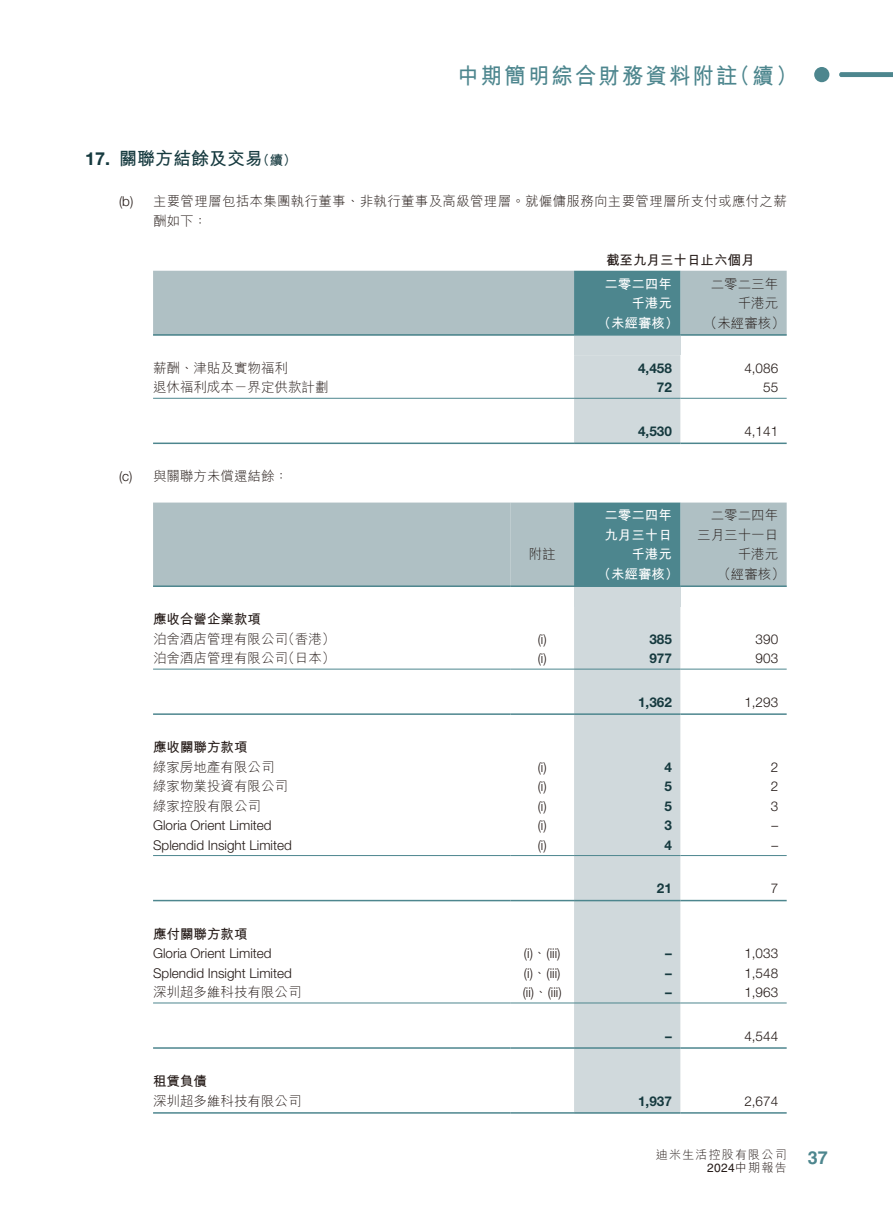
<style>
.page{position:relative;width:893px;height:1212px;background:#fff}
.page>*{position:absolute;margin:0;border:0;box-sizing:border-box;transform-origin:0 0}
.t1{font:700 22.5px "M Hei HK";letter-spacing:.1em;color:#4d868e;scale:.95 1}
.t2{font:700 18px "M Hei HK";color:#163a3f}
.t3{font:700 18px "Helvetica LT Std";color:#4d868e}
.t4{font:300 13.5px "Helvetica Neue LT Std";color:#231916}
.t5{font:300 13.5px/19.5px "M Hei HK";color:#231916;text-align:right}
.t6{font:300 13.5px/19.5px "M Hei HK";letter-spacing:.02em;color:#231916}
.t7{font:700 13.5px "Helvetica Neue LT Std";color:#163a3f}
.t8{font:700 13.5px "M Hei HK";color:#231916}
.t9{font:700 13.5px/19.5px "M Hei HK";color:#fff}
.t10{font:300 12px "M Hei HK";letter-spacing:.1em;color:#231916}
.t11{font:12px "Helvetica LT Std";color:#231916}
.s1{font-family:"Helvetica Neue LT Std"}
.s2{font-size:13.5px}
.s3{font-family:"M Hei HK"}
.s4{font-family:"M Hei HK";font-weight:300}
</style>
<div class="page">
<div style="left:814px;top:67px;width:15px;height:15px;background:#4d868e;border-radius:50%"></div>
<svg style="left:839px;top:72px;width:54px;height:5px"></svg>
<svg style="left:153px;top:271px;width:634px;height:63px;background:#9eb6bb"></svg>
<div style="left:574px;top:336px;width:106px;height:19px;background:#d0d9dc"></div>
<div style="left:574px;top:355px;width:106px;height:87px;background:#d0d9dc"></div>
<hr style="left:153px;top:334px;width:421px;height:2px;background:#4d868e">
<hr style="left:574px;top:334px;width:106px;height:2px;background:#4d868e">
<hr style="left:680px;top:334px;width:107px;height:2px;background:#4d868e">
<hr style="left:153px;top:398px;width:421px;height:1px;background:#4d868e">
<hr style="left:574px;top:398px;width:106px;height:1px;background:#4d868e">
<hr style="left:680px;top:398px;width:107px;height:1px;background:#4d868e">
<hr style="left:153px;top:442px;width:421px;height:2px;background:#4d868e">
<hr style="left:574px;top:442px;width:106px;height:2px;background:#4d868e">
<hr style="left:680px;top:442px;width:107px;height:2px;background:#4d868e">
<svg style="left:153px;top:502px;width:634px;height:83px;background:#9fb6bb"></svg>
<div style="left:574px;top:587px;width:106px;height:19px;background:#d0d9dc"></div>
<div style="left:574px;top:606px;width:106px;height:506px;background:#d0d9dc"></div>
<hr style="left:153px;top:585px;width:357px;height:2px;background:#4d868e">
<hr style="left:510px;top:585px;width:64px;height:2px;background:#4d868e">
<hr style="left:574px;top:585px;width:106px;height:2px;background:#4d868e">
<hr style="left:680px;top:585px;width:107px;height:2px;background:#4d868e">
<hr style="left:153px;top:669px;width:357px;height:1px;background:#4d868e">
<hr style="left:510px;top:669px;width:64px;height:1px;background:#4d868e">
<hr style="left:574px;top:669px;width:106px;height:1px;background:#4d868e">
<hr style="left:680px;top:669px;width:107px;height:1px;background:#4d868e">
<hr style="left:153px;top:713px;width:357px;height:2px;background:#4d868e">
<hr style="left:510px;top:713px;width:64px;height:2px;background:#4d868e">
<hr style="left:574px;top:713px;width:106px;height:2px;background:#4d868e">
<hr style="left:680px;top:713px;width:107px;height:2px;background:#4d868e">
<hr style="left:153px;top:855px;width:357px;height:1px;background:#4d868e">
<hr style="left:510px;top:855px;width:64px;height:1px;background:#4d868e">
<hr style="left:574px;top:855px;width:106px;height:1px;background:#4d868e">
<hr style="left:680px;top:855px;width:107px;height:1px;background:#4d868e">
<hr style="left:153px;top:900px;width:357px;height:1px;background:#4d868e">
<hr style="left:510px;top:900px;width:64px;height:1px;background:#4d868e">
<hr style="left:574px;top:900px;width:106px;height:1px;background:#4d868e">
<hr style="left:680px;top:900px;width:107px;height:1px;background:#4d868e">
<hr style="left:153px;top:1002px;width:357px;height:1px;background:#4d868e">
<hr style="left:510px;top:1002px;width:64px;height:1px;background:#4d868e">
<hr style="left:574px;top:1002px;width:106px;height:1px;background:#4d868e">
<hr style="left:680px;top:1002px;width:107px;height:1px;background:#4d868e">
<hr style="left:153px;top:1047px;width:357px;height:2px;background:#4d868e">
<hr style="left:510px;top:1047px;width:64px;height:2px;background:#4d868e">
<hr style="left:574px;top:1047px;width:106px;height:2px;background:#4d868e">
<hr style="left:680px;top:1047px;width:107px;height:2px;background:#4d868e">
<hr style="left:153px;top:1112px;width:357px;height:1px;background:#4d868e">
<hr style="left:510px;top:1112px;width:64px;height:1px;background:#4d868e">
<hr style="left:574px;top:1112px;width:106px;height:1px;background:#4d868e">
<hr style="left:680px;top:1112px;width:107px;height:1px;background:#4d868e">
<h1 class="t1" style="left:457px;top:59px;width:359px">中期簡明綜合財務資料附註（續）</h1>
<h2 class="t2" style="left:85px;top:145px;width:213px"><span class="s1">17.</span> 關聯方結餘及交易<span class="s2">（續）</span></h2>
<p class="t6" style="left:153px;top:191px;width:635px;text-indent:-34px"><span class="s1">(b)</span> 主要管理層包括本集團執行董事、非執行董事及高級管理層。就僱傭服務向主要管理層所支付或應付之薪酬如下：</p>
<p class="t8" style="left:606px;top:250px;width:150px">截至九月三十日止六個月</p>
<p class="t9" style="left:604px;top:273px;width:69px">二零二四年</p>
<p class="t5" style="left:711px;top:274px;width:69px">二零二三年</p>
<p class="t9" style="left:631px;top:292px;width:42px">千港元</p>
<p class="t5" style="left:738px;top:293px;width:42px">千港元</p>
<p class="t9" style="left:598px;top:312px;width:82px">（未經審核）</p>
<p class="t5" style="left:704px;top:313px;width:82px">（未經審核）</p>
<p class="t5" style="left:153px;top:358px;width:136px">薪酬、津貼及實物福利</p>
<p class="t7" style="left:638px;top:360px;width:35px">4,458</p>
<p class="t4" style="left:744px;top:360px;width:35px">4,086</p>
<p class="t5" style="left:153px;top:377px;width:177px">退休福利成本－界定供款計劃</p>
<p class="t7" style="left:657px;top:379px;width:17px">72</p>
<p class="t4" style="left:763px;top:379px;width:17px">55</p>
<p class="t7" style="left:638px;top:423px;width:35px">4,530</p>
<p class="t4" style="left:744px;top:423px;width:35px">4,141</p>
<p class="t5" style="left:119px;top:466px;width:171px"><span class="s1">(c)</span> 與關聯方未償還結餘：</p>
<p class="t9" style="left:604px;top:504px;width:69px">二零二四年九月三十日</p>
<p class="t5" style="left:697px;top:505px;width:82px">二零二四年三月三十一日</p>
<p class="t5" style="left:529px;top:544px;width:28px">附註</p>
<p class="t9" style="left:631px;top:543px;width:42px">千港元</p>
<p class="t5" style="left:738px;top:544px;width:42px">千港元</p>
<p class="t9" style="left:598px;top:563px;width:82px">（未經審核）</p>
<p class="t5" style="left:717px;top:564px;width:69px">（經審核）</p>
<p class="t8" style="left:153px;top:609px;width:109px">應收合營企業款項</p>
<p class="t5" style="left:153px;top:629px;width:184px">泊舍酒店管理有限公司（香港）</p>
<p class="t4" style="left:538px;top:631px;width:11px">(i)</p>
<p class="t7" style="left:649px;top:631px;width:24px">385</p>
<p class="t4" style="left:756px;top:631px;width:24px">390</p>
<p class="t5" style="left:153px;top:648px;width:184px">泊舍酒店管理有限公司（日本）</p>
<p class="t4" style="left:538px;top:650px;width:11px">(i)</p>
<p class="t7" style="left:649px;top:650px;width:24px">977</p>
<p class="t4" style="left:756px;top:650px;width:24px">903</p>
<p class="t7" style="left:638px;top:694px;width:35px">1,362</p>
<p class="t4" style="left:744px;top:694px;width:35px">1,293</p>
<p class="t8" style="left:153px;top:737px;width:96px">應收關聯方款項</p>
<p class="t5" style="left:153px;top:757px;width:123px">綠家房地產有限公司</p>
<p class="t4" style="left:538px;top:759px;width:11px">(i)</p>
<p class="t7" style="left:664px;top:758px;width:9px">4</p>
<p class="t4" style="left:771px;top:759px;width:9px">2</p>
<p class="t5" style="left:153px;top:776px;width:136px">綠家物業投資有限公司</p>
<p class="t4" style="left:538px;top:778px;width:11px">(i)</p>
<p class="t7" style="left:664px;top:778px;width:9px">5</p>
<p class="t4" style="left:771px;top:778px;width:9px">2</p>
<p class="t5" style="left:153px;top:796px;width:109px">綠家控股有限公司</p>
<p class="t4" style="left:538px;top:798px;width:11px">(i)</p>
<p class="t7" style="left:664px;top:797px;width:9px">5</p>
<p class="t4" style="left:771px;top:798px;width:9px">3</p>
<p class="t4" style="left:153px;top:817px;width:120px">Gloria Orient Limited</p>
<p class="t4" style="left:538px;top:817px;width:11px">(i)</p>
<p class="t7" style="left:664px;top:817px;width:9px">3</p>
<p class="t4" style="left:771px;top:817px;width:8px">–</p>
<p class="t4" style="left:153px;top:836px;width:140px">Splendid Insight Limited</p>
<p class="t4" style="left:538px;top:836px;width:11px">(i)</p>
<p class="t7" style="left:664px;top:836px;width:9px">4</p>
<p class="t4" style="left:771px;top:836px;width:8px">–</p>
<p class="t7" style="left:657px;top:880px;width:17px">21</p>
<p class="t4" style="left:771px;top:880px;width:9px">7</p>
<p class="t8" style="left:153px;top:924px;width:96px">應付關聯方款項</p>
<p class="t4" style="left:153px;top:945px;width:120px">Gloria Orient Limited</p>
<p class="t4" style="left:524px;top:945px;width:38px">(i)<span class="s3">、</span>(iii)</p>
<p class="t7" style="left:665px;top:945px;width:8px">–</p>
<p class="t4" style="left:744px;top:945px;width:35px">1,033</p>
<p class="t4" style="left:153px;top:964px;width:140px">Splendid Insight Limited</p>
<p class="t4" style="left:524px;top:964px;width:38px">(i)<span class="s3">、</span>(iii)</p>
<p class="t7" style="left:665px;top:964px;width:8px">–</p>
<p class="t4" style="left:744px;top:964px;width:35px">1,548</p>
<p class="t5" style="left:153px;top:982px;width:150px">深圳超多維科技有限公司</p>
<p class="t4" style="left:523px;top:984px;width:41px">(ii)<span class="s3">、</span>(iii)</p>
<p class="t7" style="left:665px;top:984px;width:8px">–</p>
<p class="t4" style="left:744px;top:984px;width:35px">1,963</p>
<p class="t7" style="left:665px;top:1027px;width:8px">–</p>
<p class="t4" style="left:744px;top:1027px;width:35px">4,544</p>
<p class="t8" style="left:153px;top:1071px;width:55px">租賃負債</p>
<p class="t5" style="left:153px;top:1090px;width:150px">深圳超多維科技有限公司</p>
<p class="t7" style="left:638px;top:1092px;width:35px">1,937</p>
<p class="t4" style="left:744px;top:1092px;width:35px">2,674</p>
<p class="t10" style="left:656px;top:1148px;width:132px">迪米生活控股有限公司</p>
<p class="t11" style="left:707px;top:1161px;width:81px">2024<span class="s4">中期報告</span></p>
<h2 class="t3" style="left:808px;top:1146px;width:22px">37</h2>
</div>
